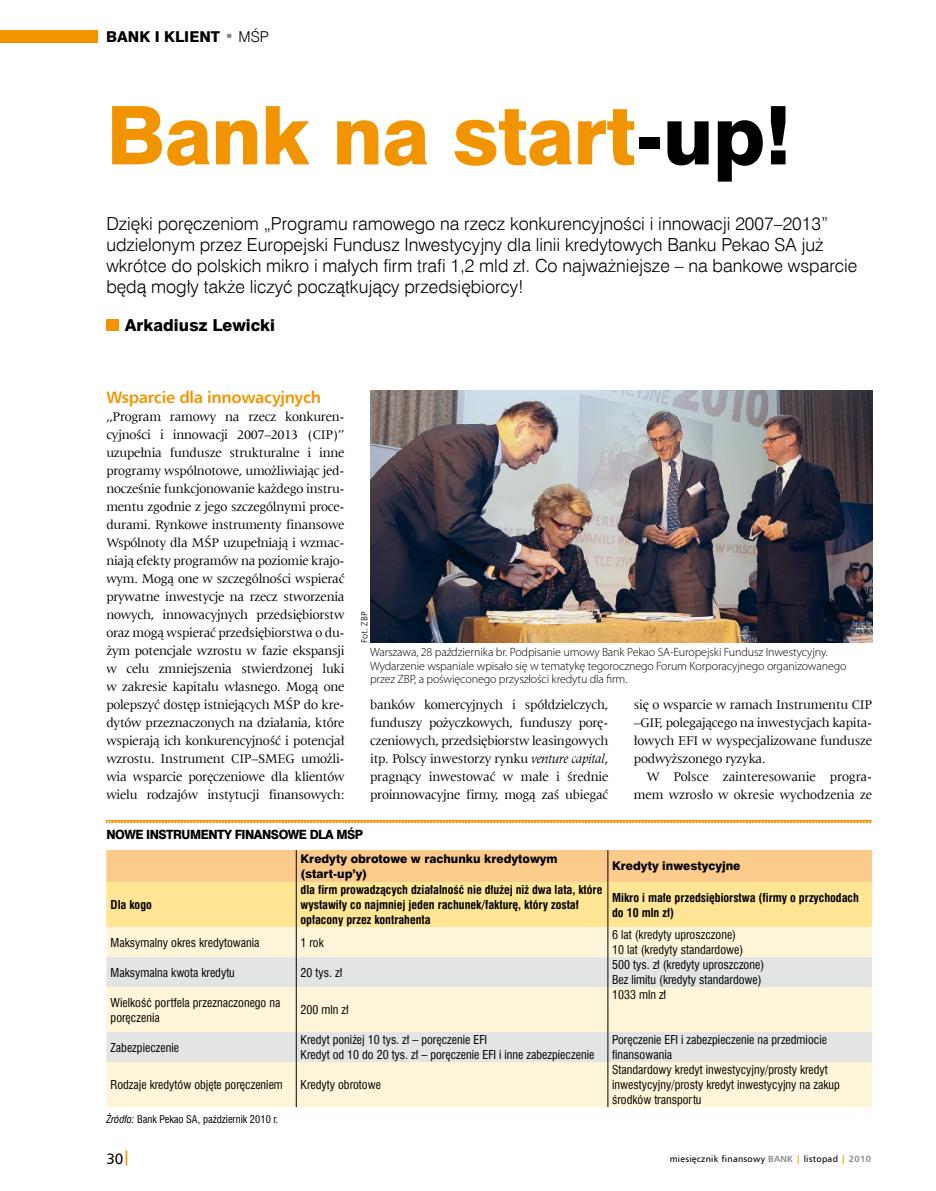
<style>
.page{position:relative;width:936px;height:1191px;background:#fff}
.page>*{position:absolute;margin:0;border:0;box-sizing:border-box;transform-origin:0 0}
.t1{font:81px "Swis 721 Hv EU Normal";letter-spacing:-.01em;color:#f29400}
.t2{font:18px/21px "Swis 721 Lt EU Normal";color:#000}
.t3{font:16.5px "Humnst 777 EU Bold";letter-spacing:-.02em;color:#f29400}
.t4{font:16.5px "Swis 721 Hv EU Normal";color:#000}
.t5{font:15px "Swis 721 Hv EU Normal";color:#000}
.t6{font:15px "Humnst 777 EU Normal";color:#000}
.t7{font:13.5px/18px "Latin 725 EU Normal";letter-spacing:-.02em;color:#000;text-align:justify}
.t8{font:12.75px "Swis 721 Hv EU Normal";letter-spacing:-.04em;color:#000;scale:.95 1}
.t9{font:12px/15px "Swis 721 Cn EU Normal";color:#000}
.t10{font:300 12px/13.5px "Myriad Pro";letter-spacing:-.01em;color:#000}
.t11{font:12px/15px "Swis 721 Cn EU Bold";color:#000}
.t12{font:12px/15px "Swis 721 Hv EU Normal";color:#000}
.t13{font:10.5px "Swis 721 Cn EU Normal";color:#000}
.t14{font:9px "Humnst 777 EU Normal";letter-spacing:.03em;color:#000}
.t15{font:9px "Humnst 777 Lt EU Normal";color:#000}
.s1{font-family:"Swis 721 Lt EU Normal";font-size:16.5px;color:#878889}
.s2{font-family:"Swis 721 Lt EU Normal"}
.s3{color:#000}
.s4{font-family:"Latin 725 EU Italic"}
.s5{font-family:"Swis 721 Cn EU Italic"}
.s6{font-family:"Humnst 777 EU Bold";color:#f29400}
.s7{font-family:"Humnst 777 EU Bold";color:#878889}
</style>
<div class="page">
<div style="left:0;top:30px;width:98px;height:13px;background:#f29400"></div>
<div style="left:106px;top:319px;width:12px;height:12px;background:#f29400"></div>
<svg style="left:106px;top:850px;width:766px;height:77px;background:#fdda90"></svg>
<div style="left:106px;top:927px;width:766px;height:180px;background:#fff5d8"></div>
<svg style="left:106px;top:957px;width:766px;height:105px;background:#eeeade"></svg>
<hr style="left:296px;top:850px;width:1px;height:32px;background:#000">
<hr style="left:607px;top:850px;width:1px;height:32px;background:#000">
<hr style="left:296px;top:882px;width:1px;height:45px;background:#000">
<hr style="left:607px;top:882px;width:1px;height:45px;background:#000">
<hr style="left:296px;top:927px;width:1px;height:30px;background:#000">
<hr style="left:607px;top:927px;width:1px;height:30px;background:#000">
<hr style="left:296px;top:957px;width:1px;height:30px;background:#000">
<hr style="left:607px;top:957px;width:1px;height:30px;background:#000">
<hr style="left:296px;top:987px;width:1px;height:45px;background:#000">
<hr style="left:607px;top:987px;width:1px;height:45px;background:#000">
<hr style="left:296px;top:1032px;width:1px;height:30px;background:#000">
<hr style="left:607px;top:1032px;width:1px;height:30px;background:#000">
<hr style="left:296px;top:1062px;width:1px;height:45px;background:#000">
<hr style="left:607px;top:1062px;width:1px;height:45px;background:#000">
<hr style="left:106px;top:821px;width:766px;height:2px;background:#f29400">
<svg style="left:108px;top:821px;width:764px;height:1px"></svg>
<img style="left:370px;top:390px;width:502px;height:252px">
<p class="t5" style="left:106px;top:27px;width:164px">Bank i klient <span class="s1">•</span> <span class="s2">MŚP</span></p>
<p class="t1" style="left:106px;top:86px;width:687px">Bank na start<span class="s3">-up!</span></p>
<p class="t2" style="left:106px;top:213px;width:752px">Dzięki poręczeniom „Programu ramowego na rzecz konkurencyjności i innowacji 2007–2013” udzielonym przez Europejski Fundusz Inwestycyjny dla linii kredytowych Banku Pekao SA już wkrótce do polskich mikro i małych firm trafi 1,2 mld zł. Co najważniejsze – na bankowe wsparcie będą mogły także liczyć początkujący przedsiębiorcy!</p>
<p class="t4" style="left:125px;top:315px;width:152px">Arkadiusz Lewicki</p>
<p class="t3" style="left:106px;top:387px;width:216px">Wsparcie dla innowacyjnych</p>
<p class="t7" style="left:106px;top:406px;width:240px">„Program ramowy na rzecz konkuren&shy;cyjności i innowacji 2007–2013 (CIP)” uzupełnia fundusze strukturalne i inne programy wspólnotowe, umożliwiając jed&shy;nocześnie funkcjonowanie każdego instru&shy;mentu zgodnie z jego szczególnymi proce&shy;durami. Rynkowe instrumenty finansowe Wspólnoty dla MŚP uzupełniają i wzmac&shy;niają efekty programów na poziomie krajo&shy;wym. Mogą one w szczególności wspierać prywatne inwestycje na rzecz stworzenia nowych, innowacyjnych przedsiębiorstw oraz mogą wspierać przedsiębiorstwa o du&shy;żym potencjale wzrostu w fazie ekspansji w celu zmniejszenia stwierdzonej luki w zakresie kapitału własnego. Mogą one polepszyć dostęp istniejących MŚP do kre&shy;dytów przeznaczonych na działania, które wspierają ich konkurencyjność i potencjał wzrostu. Instrument CIP–SMEG umożli&shy;wia wsparcie poręczeniowe dla klientów wielu rodzajów instytucji finansowych:</p>
<p class="t15" style="left:359px;top:642px;width:32px;rotate:-90deg">Fot. ZBP</p>
<p class="t10" style="left:370px;top:645px;width:478px">Warszawa, 28 października br. Podpisanie umowy Bank Pekao SA-Europejski Fundusz Inwestycyjny.<br>Wydarzenie wspaniale wpisało się w tematykę tegorocznego Forum Korporacyjnego organizowanego przez ZBP, a poświęconego przyszłości kredytu dla firm.</p>
<p class="t7" style="left:370px;top:694px;width:240px">banków komercyjnych i spółdzielczych, funduszy pożyczkowych, funduszy porę&shy;czeniowych, przedsiębiorstw leasingowych itp. Polscy inwestorzy rynku <span class="s4">venture capital</span>, pragnący inwestować w małe i średnie proinnowacyjne firmy, mogą zaś ubiegać</p>
<p class="t7" style="left:634px;top:694px;width:240px">się o wsparcie w ramach Instrumentu CIP</p>
<p class="t7" style="left:634px;top:712px;width:240px">–GIF, polegającego na inwestycjach kapita-</p>
<p class="t7" style="left:634px;top:730px;width:240px">łowych EFI w wyspecjalizowane fundusze</p>
<p class="t7" style="left:634px;top:748px;width:133px">podwyższonego ryzyka.</p>
<p class="t7" style="left:646px;top:766px;width:227px">W Polsce zainteresowanie progra-</p>
<p class="t7" style="left:634px;top:784px;width:240px">mem wzrosło w okresie wychodzenia ze</p>
<p class="t8" style="left:106px;top:826px;width:272px">Nowe instrumenty finansowe dla MŚP</p>
<p class="t11" style="left:111px;top:897px;width:43px">Dla kogo</p>
<p class="t12" style="left:300px;top:852px;width:259px">Kredyty obrotowe w rachunku kredytowym (start-up’y)</p>
<p class="t12" style="left:612px;top:859px;width:130px">Kredyty inwestycyjne</p>
<p class="t11" style="left:300px;top:882px;width:303px">dla firm prowadzących działalność nie dłużej niż dwa lata, które wystawiły co najmniej jeden rachunek/fakturę, który został opłacony przez kontrahenta</p>
<p class="t11" style="left:612px;top:890px;width:248px">Mikro i małe przedsiębiorstwa (firmy o przychodach do 10 mln zł)</p>
<p class="t9" style="left:111px;top:934px;width:150px">Maksymalny okres kredytowania</p>
<p class="t9" style="left:300px;top:934px;width:25px">1 rok</p>
<p class="t9" style="left:612px;top:927px;width:133px">6 lat (kredyty uproszczone)<br>10 lat (kredyty standardowe)</p>
<p class="t9" style="left:111px;top:964px;width:126px">Maksymalna kwota kredytu</p>
<p class="t9" style="left:300px;top:964px;width:43px">20 tys. zł</p>
<p class="t9" style="left:612px;top:957px;width:153px">500 tys. zł (kredyty uproszczone)<br>Bez limitu (kredyty standardowe)</p>
<p class="t9" style="left:111px;top:994px;width:171px">Wielkość portfela przeznaczonego na poręczenia</p>
<p class="t9" style="left:300px;top:1002px;width:49px">200 mln zł</p>
<p class="t9" style="left:612px;top:987px;width:55px">1033 mln zł</p>
<p class="t9" style="left:111px;top:1039px;width:70px">Zabezpieczenie</p>
<p class="t9" style="left:300px;top:1032px;width:295px">Kredyt poniżej 10 tys. zł – poręczenie EFI<br>Kredyt od 10 do 20 tys. zł – poręczenie EFI i inne zabezpieczenie</p>
<p class="t9" style="left:612px;top:1032px;width:216px">Poręczenie EFI i zabezpieczenie na przedmiocie finansowania</p>
<p class="t9" style="left:111px;top:1077px;width:174px">Rodzaje kredytów objęte poręczeniem</p>
<p class="t9" style="left:300px;top:1077px;width:82px">Kredyty obrotowe</p>
<p class="t9" style="left:612px;top:1062px;width:229px">Standardowy kredyt inwestycyjny/prosty kredyt inwestycyjny/prosty kredyt inwestycyjny na zakup środków transportu</p>
<p class="t13" style="left:106px;top:1112px;width:173px"><span class="s5">Źródło:</span> Bank Pekao SA, październik 2010 r.</p>
<p class="t6" style="left:106px;top:1149px;width:26px">30<span class="s6">|</span></p>
<p class="t14" style="left:669px;top:1153px;width:203px">miesięcznik finansowy <span class="s7">bank</span> <span class="s6">|</span> listopad <span class="s6">|</span> <span class="s7">2010</span></p>
</div>
